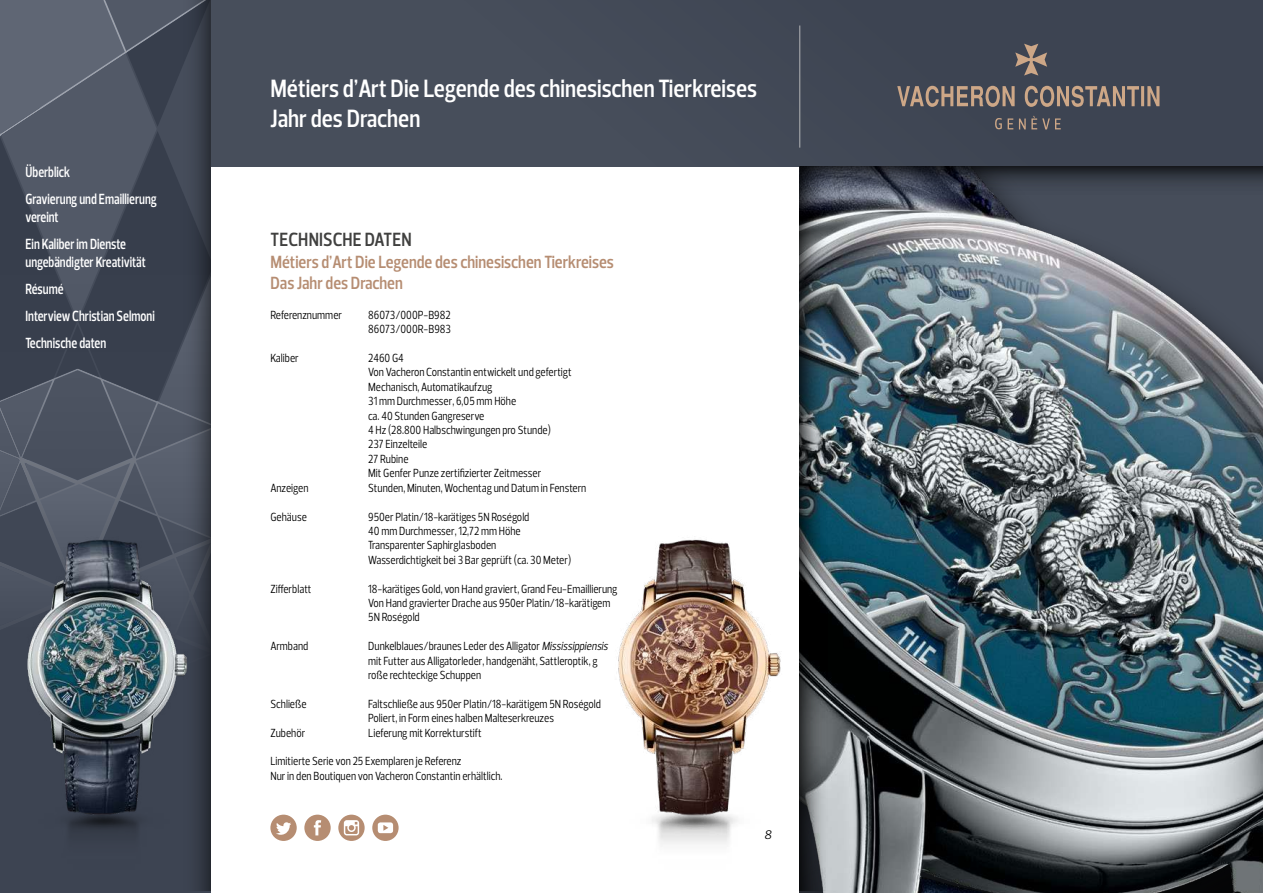
<style>
.page{position:relative;width:1263px;height:893px;background:#fff}
.page>*{position:absolute;margin:0;border:0;box-sizing:border-box;transform-origin:0 0}
.t1{font:600 25.5px/30.6px "Prelo Condensed";color:#fff}
.t2{font:600 19.5px "Prelo Condensed";letter-spacing:.015em;color:#40403f}
.t3{font:600 18px/21.6px "Prelo Condensed";color:#b68d72}
.t4{font:600 15px/27px "Prelo Condensed";color:#fff;scale:.9 1}
.t5{font:italic 12.75px "Prelo";color:#000}
.t6{font:12px/14.4px "Prelo Condensed";color:#000}
.s1{font-style:italic}
</style>
<div class="page">
<div style="left:210px;top:0;width:1053px;height:166px;background:#474e5b"></div>
<hr style="left:799px;top:26px;width:1px;height:122px;background:#b4b5b7">
<svg style="left:897px;top:44px;width:262px;height:85px"></svg>
<svg style="left:0;top:0;width:163px;height:867px;background:#4b5260"></svg>
<svg style="left:163px;top:0;width:47px;height:891px;background:#404653"></svg>
<img style="left:20px;top:826px;width:165px;height:48px">
<img style="left:0;top:526px;width:208px;height:300px">
<img style="left:657px;top:826px;width:74px;height:19px">
<img style="left:618px;top:539px;width:163px;height:287px">
<img style="left:799px;top:214px;width:464px;height:679px">
<svg style="left:847px;top:166px;width:416px;height:48px;background:#3d434f"></svg>
<svg style="left:270px;top:815px;width:27px;height:26px"></svg>
<svg style="left:304px;top:815px;width:27px;height:26px"></svg>
<svg style="left:372px;top:815px;width:27px;height:26px"></svg>
<svg style="left:338px;top:815px;width:27px;height:26px"></svg>
<svg style="left:799px;top:166px;width:48px;height:725px;background:#445056"></svg>
<p class="t4" style="left:26px;top:158px;width:147px">Überblick<br>Gravierung und Emaillierung</p>
<p class="t4" style="left:26px;top:203px;width:113px">vereint<br>Ein Kaliber im Dienste</p>
<p class="t4" style="left:26px;top:248px;width:145px">ungebändigter Kreativität<br>Résumé<br>Interview Christian Selmoni<br>Technische daten</p>
<h1 class="t1" style="left:270px;top:73px;width:488px">Métiers d’Art Die Legende des chinesischen Tierkreises<br>Jahr des Drachen</h1>
<h2 class="t2" style="left:271px;top:227px;width:143px">TECHNISCHE DATEN</h2>
<h3 class="t3" style="left:270px;top:251px;width:345px">Métiers d’Art Die Legende des chinesischen Tierkreises<br>Das Jahr des Drachen</h3>
<p class="t6" style="left:270px;top:308px;width:73px">Referenznummer</p>
<p class="t6" style="left:368px;top:308px;width:84px">86073/000P-B982<br>86073/000R-B983</p>
<p class="t6" style="left:270px;top:351px;width:30px">Kaliber</p>
<p class="t6" style="left:368px;top:351px;width:205px">2460 G4<br>Von Vacheron Constantin entwickelt und gefertigt<br>Mechanisch, Automatikaufzug<br>31 mm Durchmesser, 6,05 mm Höhe<br>ca. 40 Stunden Gangreserve<br>4 Hz (28.800 Halbschwingungen pro Stunde)<br>237 Einzelteile<br>27 Rubine<br>Mit Genfer Punze zertifizierter Zeitmesser</p>
<p class="t6" style="left:270px;top:480px;width:40px">Anzeigen</p>
<p class="t6" style="left:368px;top:480px;width:220px">Stunden, Minuten, Wochentag und Datum in Fenstern</p>
<p class="t6" style="left:270px;top:509px;width:38px">Gehäuse</p>
<p class="t6" style="left:368px;top:509px;width:205px">950er Platin/18-karätiges 5N Roségold<br>40 mm Durchmesser, 12,72 mm Höhe Transparenter Saphirglasboden Wasserdichtigkeit bei 3 Bar geprüft (ca. 30 Meter)</p>
<p class="t6" style="left:270px;top:581px;width:43px">Zifferblatt</p>
<p class="t6" style="left:368px;top:581px;width:251px">18-karätiges Gold, von Hand graviert, Grand Feu-Emaillierung<br>Von Hand gravierter Drache aus 950er Platin/18-karätigem<br>5N Roségold</p>
<p class="t6" style="left:270px;top:639px;width:39px">Armband</p>
<p class="t6" style="left:368px;top:639px;width:244px">Dunkelblaues/braunes Leder des Alligator <span class="s1">Mississippiensis </span>mit Futter aus Alligatorleder, handgenäht, Sattleroptik, g roße rechteckige Schuppen</p>
<p class="t6" style="left:270px;top:696px;width:38px">Schließe</p>
<p class="t6" style="left:368px;top:696px;width:234px">Faltschließe aus 950er Platin/18-karätigem 5N Roségold<br>Poliert, in Form eines halben Malteserkreuzes</p>
<p class="t6" style="left:270px;top:725px;width:36px">Zubehör</p>
<p class="t6" style="left:368px;top:725px;width:115px">Lieferung mit Korrekturstift</p>
<p class="t6" style="left:270px;top:754px;width:234px">Limitierte Serie von 25 Exemplaren je Referenz<br>Nur in den Boutiquen von Vacheron Constantin erhältlich.</p>
<p class="t5" style="left:764px;top:826px;width:9px">8</p>
</div>
